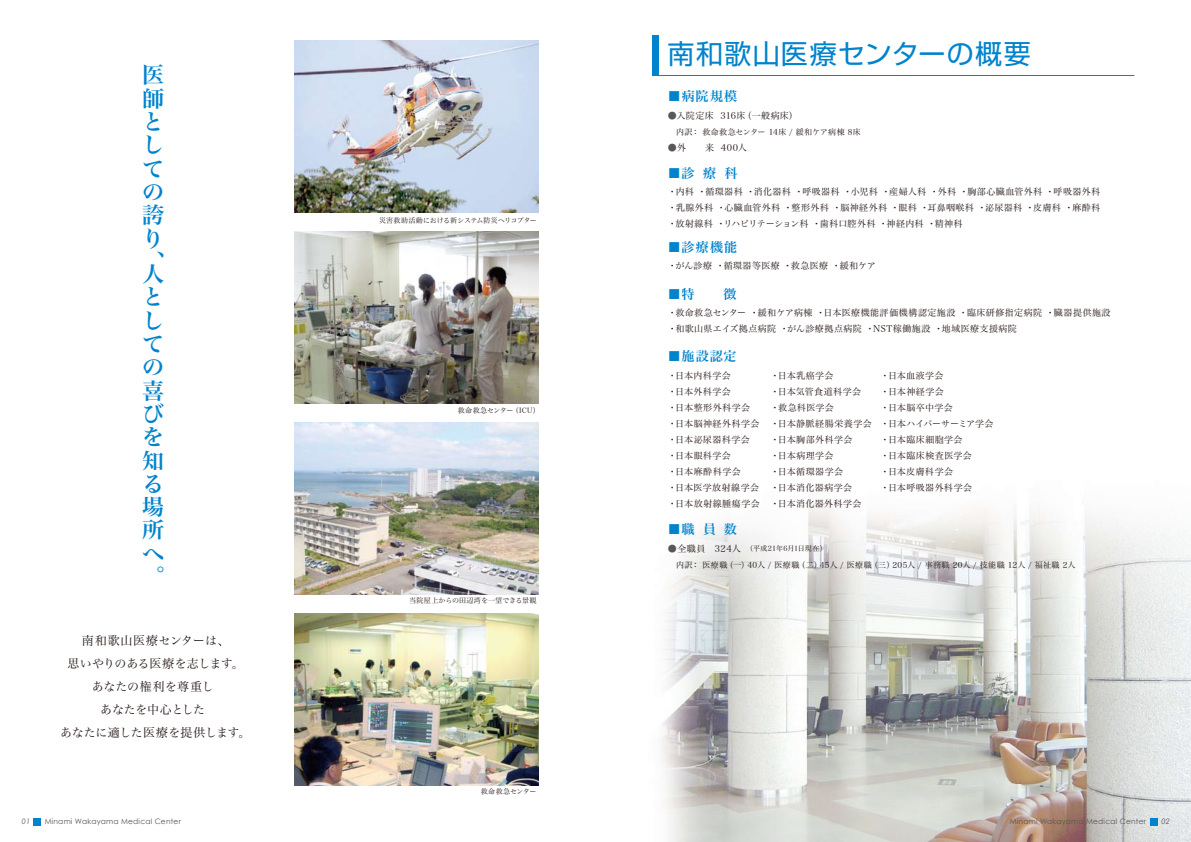
<style>
.page{position:relative;width:1191px;height:842px;background:#fff}
.page>*{position:absolute;margin:0;border:0;box-sizing:border-box;transform-origin:0 0}
.t1{font:27px "Shin Go";letter-spacing:.05em;color:#0083cd}
.t2{font:22px/23.3px "Hira Min Pro W6";color:#0083cd}
.t3{font:13px "Hira Min Pro W6";letter-spacing:.09em;color:#0083cd}
.t4{font:12px/23px "Hira Min Pro W3";letter-spacing:-.01em;color:#231815;text-align:center}
.t5{font:9px/16px "Hira Min Pro W3";letter-spacing:.04em;color:#231815}
.t6{font:8px "Hira Min Pro W3";letter-spacing:.045em;color:#231815}
.t7{font:7.5px "Century Gothic";letter-spacing:.03em;color:#595757}
.t8{font:italic 7.5px "Century Gothic";color:#595757}
.t9{font:7px "Hira Min Pro W3";letter-spacing:.01em;color:#231815}
.t10{font:7px "Hira Min Pro W3";letter-spacing:-.01em;color:#231815}
.t11{font:7px "Hira Min Pro W3";letter-spacing:.04em;color:#231815}
.s1{color:#595757}
.s2{font-size:9px;color:#595757}
.s3{font-size:9px}
</style>
<div class="page">
<img style="left:662px;top:503px;width:529px;height:339px">
<img style="left:295px;top:41px;width:244px;height:172px">
<img style="left:295px;top:232px;width:244px;height:171px">
<img style="left:295px;top:422px;width:244px;height:172px">
<img style="left:295px;top:613px;width:244px;height:172px">
<div style="left:33px;top:818px;width:8px;height:7px;background:#0083cd"></div>
<div style="left:1150px;top:818px;width:7px;height:7px;background:#0083cd"></div>
<hr style="left:652px;top:75px;width:482px;height:1px;background:#0083cd">
<div style="left:652px;top:35px;width:7px;height:41px;background:#0083cd"></div>
<h2 class="t2" style="left:142px;top:62px;width:23px">医師としての誇り、</h2>
<h2 class="t2" style="left:142px;top:260px;width:23px">人としての喜びを知る場所へ。</h2>
<h3 class="t4" style="left:60px;top:628px;width:192px">南和歌山医療センターは、<br>思いやりのある医療を志します。あなたの権利を尊重し<br>あなたを中心とした<br>あなたに適した医療を提供します。</h3>
<p class="t8" style="left:22px;top:817px;width:10px">01</p>
<p class="t7" style="left:45px;top:817px;width:138px">Minami Wakayama Medical Center</p>
<p class="t10" style="left:379px;top:214px;width:159px">災害救助活動における新システム防災ヘリコプター</p>
<p class="t11" style="left:458px;top:404px;width:83px">救命救急センター（ICU）</p>
<p class="t9" style="left:409px;top:594px;width:129px">当院屋上からの田辺湾を一望できる景観</p>
<p class="t10" style="left:481px;top:785px;width:57px">救命救急センター</p>
<h1 class="t1" style="left:667px;top:36px;width:365px">南和歌山医療センターの概要</h1>
<h3 class="t3" style="left:668px;top:85px;width:71px">■病院規模</h3>
<p class="t5" style="left:668px;top:106px;width:132px"><span class="s1">●</span>入院定床 316床（一般病床）</p>
<p class="t6" style="left:676px;top:125px;width:186px">内訳： 救命救急センター 14床 / 緩和ケア病棟 8床</p>
<p class="t5" style="left:668px;top:138px;width:80px"><span class="s1">●</span>外　　来 400人</p>
<h3 class="t3" style="left:668px;top:162px;width:71px">■診療科</h3>
<p class="t5" style="left:668px;top:183px;width:434px;text-align:justify">・内科 ・循環器科 ・消化器科 ・呼吸器科 ・小児科 ・産婦人科 ・外科 ・胸部心臓血管外科 ・呼吸器外科・乳腺外科 ・心臓血管外科 ・整形外科 ・脳神経外科 ・眼科 ・耳鼻咽喉科 ・泌尿器科 ・皮膚科 ・麻酔科・放射線科 ・リハビリテーション科 ・歯科口腔外科 ・神経内科 ・精神科</p>
<h3 class="t3" style="left:668px;top:236px;width:71px">■診療機能</h3>
<p class="t5" style="left:668px;top:257px;width:209px">・がん診療・循環器等医療・救急医療・緩和ケア</p>
<h3 class="t3" style="left:668px;top:283px;width:70px">■特　　徴</h3>
<p class="t5" style="left:668px;top:304px;width:444px">・救命救急センター・緩和ケア病棟・日本医療機能評価機構認定施設・臨床研修指定病院・臓器提供施設・和歌山県エイズ拠点病院・がん診療拠点病院・NST稼働施設・地域医療支援病院</p>
<h3 class="t3" style="left:668px;top:345px;width:70px">■施設認定</h3>
<p class="t5" style="left:668px;top:366px;width:93px">・日本内科学会<br>・日本外科学会<br>・日本整形外科学会・日本脳神経外科学会・日本泌尿器科学会・日本眼科学会<br>・日本麻酔科学会<br>・日本医学放射線学会・日本放射線腫瘍学会</p>
<p class="t5" style="left:770px;top:366px;width:103px">・日本乳癌学会<br>・日本気管食道科学会・救急科医学会<br>・日本静脈経腸栄養学会・日本胸部外科学会<br>・日本病理学会<br>・日本循環器学会<br>・日本消化器病学会<br>・日本消化器外科学会</p>
<p class="t5" style="left:880px;top:367px;width:114px">・日本血液学会<br>・日本神経学会<br>・日本脳卒中学会<br>・日本ハイパーサーミア学会・日本臨床細胞学会<br>・日本臨床検査医学会<br>・日本皮膚科学会<br>・日本呼吸器外科学会</p>
<h3 class="t3" style="left:668px;top:518px;width:71px">■職員数</h3>
<p class="t9" style="left:668px;top:542px;width:160px"><span class="s2">●</span><span class="s3">全職員　324人</span> （平成21年6月1日現在）</p>
<p class="t6" style="left:676px;top:558px;width:401px">内訳： 医療職（一）40人 / 医療職（二）45人 / 医療職（三）205人 / 事務職 20人 / 技能職 12人 / 福祉職 2人</p>
<p class="t7" style="left:1009px;top:817px;width:138px">Minami Wakayama Medical Center</p>
<p class="t8" style="left:1161px;top:817px;width:10px">02</p>
</div>
